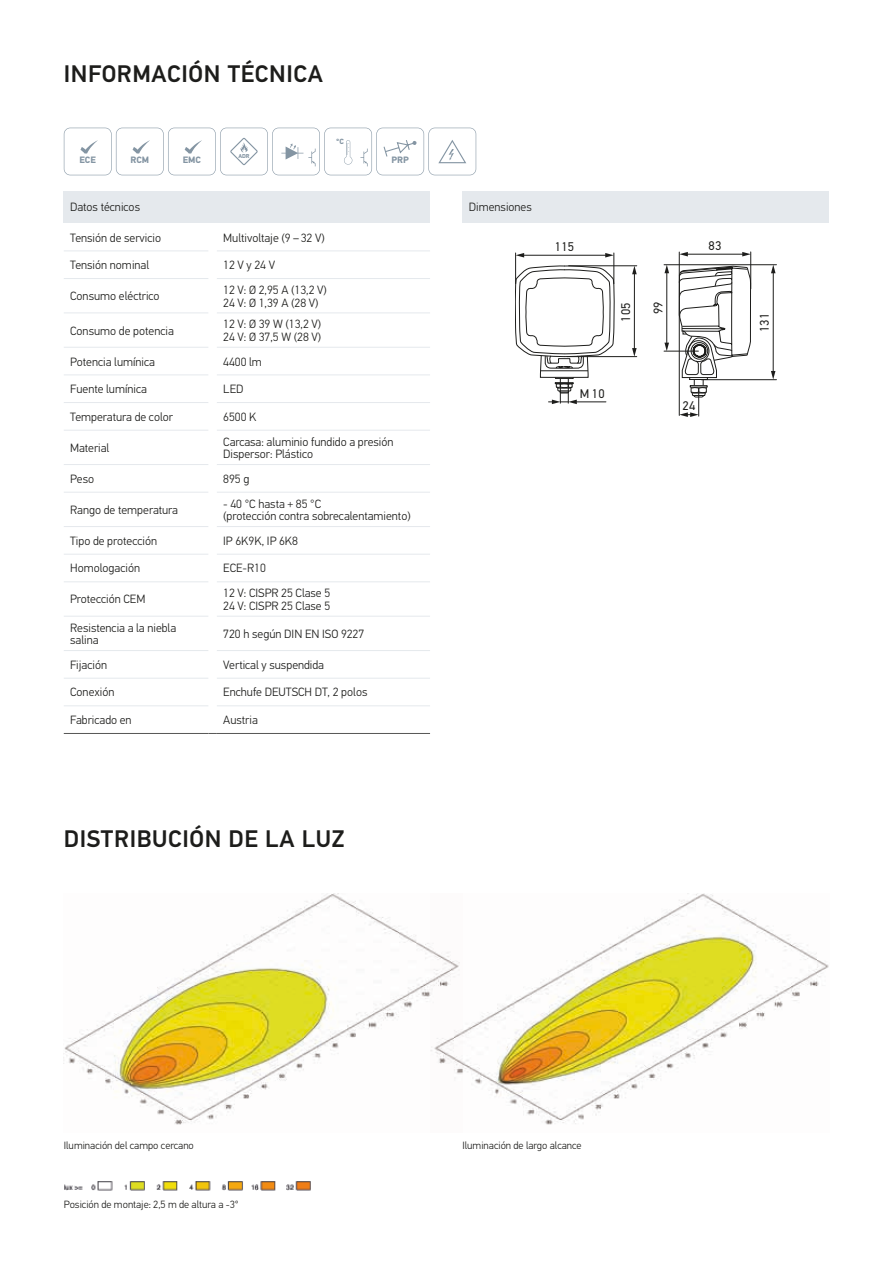
<style>
.page{position:relative;width:893px;height:1263px;background:#fff}
.page>*{position:absolute;margin:0;border:0;box-sizing:border-box;transform-origin:0 0}
.t1{font:500 24px "Hella DIN Universal";letter-spacing:.025em;color:#1d1d1b}
.t2{font:12.6px "Hella DIN Universal";letter-spacing:.015em;color:#1d1d1b}
.t3{font:300 12px/12.6px "Hella DIN Universal";color:#1d1d1b}
.t4{font:300 10.5px "Hella DIN Universal";color:#1d1d1b}
.t5{font:700 9.3px "Hella DIN Universal";color:#8495a3}
.t6{font:700 7.65px "Hella DIN Universal";color:#8495a3}
.t7{font:700 5.7px "Hella DIN Universal";color:#8495a3}
</style>
<div class="page">
<div style="left:64px;top:191px;width:366px;height:32px;background:#e5e9ed"></div>
<hr style="left:64px;top:733px;width:144px;height:1px;background:#575756">
<hr style="left:217px;top:733px;width:213px;height:1px;background:#575756">
<hr style="left:64px;top:250px;width:144px;height:1px;background:#e5e9ed">
<hr style="left:217px;top:250px;width:213px;height:1px;background:#e5e9ed">
<hr style="left:64px;top:278px;width:144px;height:1px;background:#e5e9ed">
<hr style="left:217px;top:278px;width:213px;height:1px;background:#e5e9ed">
<hr style="left:64px;top:312px;width:144px;height:1px;background:#e5e9ed">
<hr style="left:217px;top:312px;width:213px;height:1px;background:#e5e9ed">
<hr style="left:64px;top:347px;width:144px;height:1px;background:#e5e9ed">
<hr style="left:217px;top:347px;width:213px;height:1px;background:#e5e9ed">
<hr style="left:64px;top:374px;width:144px;height:1px;background:#e5e9ed">
<hr style="left:217px;top:374px;width:213px;height:1px;background:#e5e9ed">
<hr style="left:64px;top:402px;width:144px;height:1px;background:#e5e9ed">
<hr style="left:217px;top:402px;width:213px;height:1px;background:#e5e9ed">
<hr style="left:64px;top:430px;width:144px;height:1px;background:#e5e9ed">
<hr style="left:217px;top:430px;width:213px;height:1px;background:#e5e9ed">
<hr style="left:64px;top:464px;width:144px;height:1px;background:#e5e9ed">
<hr style="left:217px;top:464px;width:213px;height:1px;background:#e5e9ed">
<hr style="left:64px;top:492px;width:144px;height:1px;background:#e5e9ed">
<hr style="left:217px;top:492px;width:213px;height:1px;background:#e5e9ed">
<hr style="left:64px;top:526px;width:144px;height:1px;background:#e5e9ed">
<hr style="left:217px;top:526px;width:213px;height:1px;background:#e5e9ed">
<hr style="left:64px;top:554px;width:144px;height:1px;background:#e5e9ed">
<hr style="left:217px;top:554px;width:213px;height:1px;background:#e5e9ed">
<hr style="left:64px;top:581px;width:144px;height:1px;background:#e5e9ed">
<hr style="left:217px;top:581px;width:213px;height:1px;background:#e5e9ed">
<hr style="left:64px;top:616px;width:144px;height:1px;background:#e5e9ed">
<hr style="left:217px;top:616px;width:213px;height:1px;background:#e5e9ed">
<hr style="left:64px;top:650px;width:144px;height:1px;background:#e5e9ed">
<hr style="left:217px;top:650px;width:213px;height:1px;background:#e5e9ed">
<hr style="left:64px;top:678px;width:144px;height:1px;background:#e5e9ed">
<hr style="left:217px;top:678px;width:213px;height:1px;background:#e5e9ed">
<hr style="left:64px;top:705px;width:144px;height:1px;background:#e5e9ed">
<hr style="left:217px;top:705px;width:213px;height:1px;background:#e5e9ed">
<div style="left:462px;top:191px;width:367px;height:32px;background:#e5e9ed"></div>
<svg style="left:64px;top:128px;width:412px;height:47px"></svg>
<hr style="left:634px;top:273px;width:1px;height:77px;background:#1d1d1b">
<svg style="left:632px;top:267px;width:5px;height:7px"></svg>
<svg style="left:632px;top:348px;width:5px;height:8px"></svg>
<hr style="left:567px;top:356px;width:70px;height:1px;background:#1d1d1b">
<hr style="left:569px;top:266px;width:68px;height:1px;background:#1d1d1b">
<hr style="left:523px;top:255px;width:84px;height:1px;background:#1d1d1b">
<svg style="left:605px;top:253px;width:9px;height:4px"></svg>
<svg style="left:516px;top:253px;width:8px;height:4px"></svg>
<hr style="left:515px;top:253px;width:1px;height:31px;background:#1d1d1b">
<hr style="left:614px;top:253px;width:1px;height:31px;background:#1d1d1b">
<hr style="left:666px;top:272px;width:1px;height:72px;background:#1d1d1b">
<svg style="left:664px;top:265px;width:5px;height:8px"></svg>
<svg style="left:664px;top:343px;width:5px;height:8px"></svg>
<hr style="left:701px;top:379px;width:75px;height:1px;background:#1d1d1b">
<hr style="left:773px;top:272px;width:1px;height:100px;background:#1d1d1b">
<svg style="left:771px;top:265px;width:4px;height:8px"></svg>
<svg style="left:771px;top:371px;width:4px;height:8px"></svg>
<hr style="left:664px;top:264px;width:112px;height:1px;background:#1d1d1b">
<hr style="left:664px;top:351px;width:34px;height:1px;background:#1d1d1b">
<svg style="left:678px;top:251px;width:73px;height:166px"></svg>
<svg style="left:515px;top:265px;width:100px;height:139px"></svg>
<img style="left:462px;top:893px;width:367px;height:232px">
<img style="left:64px;top:893px;width:398px;height:232px">
<img style="left:64px;top:1181px;width:247px;height:10px">
<h1 class="t1" style="left:64px;top:58px;width:261px">INFORMACIÓN TÉCNICA</h1>
<p class="t6" style="left:336px;top:136px;width:9px">°C</p>
<p class="t5" style="left:79px;top:154px;width:18px">ECE</p>
<p class="t7" style="left:238px;top:152px;width:13px">ADR</p>
<p class="t5" style="left:130px;top:154px;width:20px">RCM</p>
<p class="t5" style="left:183px;top:154px;width:20px">EMC</p>
<p class="t5" style="left:392px;top:154px;width:19px">PRP</p>
<p class="t3" style="left:70px;top:201px;width:71px">Datos técnicos</p>
<p class="t3" style="left:70px;top:232px;width:92px">Tensión de servicio</p>
<p class="t3" style="left:223px;top:232px;width:103px">Multivoltaje (9 – 32 V)</p>
<p class="t3" style="left:70px;top:260px;width:80px">Tensión nominal</p>
<p class="t3" style="left:223px;top:260px;width:53px">12 V y 24 V</p>
<p class="t3" style="left:70px;top:291px;width:91px">Consumo eléctrico</p>
<p class="t3" style="left:223px;top:284px;width:105px">12 V: Ø 2,95 A (13,2 V)<br>24 V: Ø 1,39 A (28 V)</p>
<p class="t3" style="left:70px;top:325px;width:105px">Consumo de potencia</p>
<p class="t3" style="left:223px;top:319px;width:100px">12 V: Ø 39 W (13,2 V)<br>24 V: Ø 37,5 W (28 V)</p>
<p class="t3" style="left:70px;top:356px;width:86px">Potencia lumínica</p>
<p class="t3" style="left:223px;top:356px;width:40px">4400 lm</p>
<p class="t3" style="left:70px;top:384px;width:78px">Fuente lumínica</p>
<p class="t3" style="left:223px;top:384px;width:22px">LED</p>
<p class="t3" style="left:70px;top:411px;width:104px">Temperatura de color</p>
<p class="t3" style="left:223px;top:411px;width:35px">6500 K</p>
<p class="t3" style="left:70px;top:442px;width:41px">Material</p>
<p class="t3" style="left:223px;top:436px;width:172px">Carcasa: aluminio fundido a presión<br>Dispersor: Plástico</p>
<p class="t3" style="left:70px;top:473px;width:26px">Peso</p>
<p class="t3" style="left:223px;top:473px;width:28px">895 g</p>
<p class="t3" style="left:70px;top:504px;width:109px">Rango de temperatura</p>
<p class="t3" style="left:223px;top:498px;width:189px">- 40 °C hasta + 85 °C<br>(protección contra sobrecalentamiento)</p>
<p class="t3" style="left:70px;top:535px;width:89px">Tipo de protección</p>
<p class="t3" style="left:223px;top:535px;width:76px">IP 6K9K, IP 6K8</p>
<p class="t3" style="left:70px;top:563px;width:71px">Homologación</p>
<p class="t3" style="left:223px;top:563px;width:44px">ECE-R10</p>
<p class="t3" style="left:70px;top:594px;width:77px">Protección CEM</p>
<p class="t3" style="left:223px;top:588px;width:109px">12 V: CISPR 25 Clase 5<br>24 V: CISPR 25 Clase 5</p>
<p class="t3" style="left:70px;top:622px;width:108px">Resistencia a la niebla salina</p>
<p class="t3" style="left:223px;top:628px;width:143px">720 h según DIN EN ISO 9227</p>
<p class="t3" style="left:70px;top:659px;width:38px">Fijación</p>
<p class="t3" style="left:223px;top:659px;width:102px">Vertical y suspendida</p>
<p class="t3" style="left:70px;top:687px;width:46px">Conexión</p>
<p class="t3" style="left:223px;top:687px;width:146px">Enchufe DEUTSCH DT, 2 polos</p>
<p class="t3" style="left:70px;top:714px;width:63px">Fabricado en</p>
<p class="t3" style="left:223px;top:714px;width:36px">Austria</p>
<h1 class="t1" style="left:64px;top:824px;width:282px">DISTRIBUCIÓN DE LA LUZ</h1>
<p class="t3" style="left:469px;top:201px;width:65px">Dimensiones</p>
<p class="t2" style="left:555px;top:239px;width:21px">115</p>
<p class="t2" style="left:618px;top:322px;width:21px;rotate:-90deg">105</p>
<p class="t2" style="left:651px;top:314px;width:14px;rotate:-90deg">99</p>
<p class="t2" style="left:709px;top:238px;width:14px">83</p>
<p class="t2" style="left:580px;top:386px;width:26px">M 10</p>
<p class="t2" style="left:682px;top:398px;width:14px">24</p>
<p class="t2" style="left:757px;top:332px;width:21px;rotate:-90deg">131</p>
<p class="t4" style="left:64px;top:1139px;width:132px">Iluminación del campo cercano</p>
<p class="t4" style="left:462px;top:1139px;width:121px">Iluminación de largo alcance</p>
<p class="t4" style="left:64px;top:1198px;width:176px">Posición de montaje: 2,5 m de altura a -3°</p>
</div>
